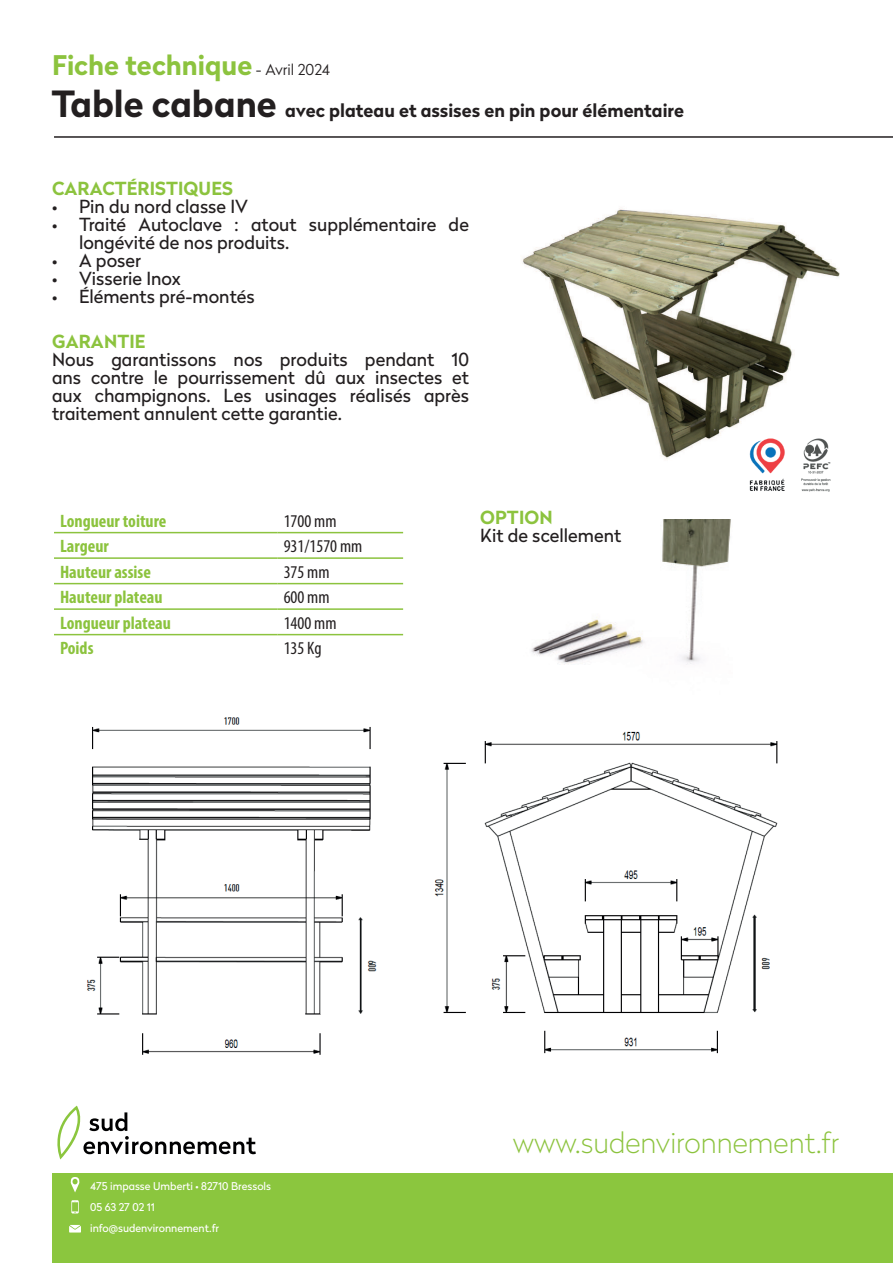
<style>
.page{position:relative;width:893px;height:1263px;background:#fff}
.page>*{position:absolute;margin:0;border:0;box-sizing:border-box;transform-origin:0 0}
.t1{font:100 28.5px "Radikal";color:#8cc33e}
.t2{font:700 27px "Radikal";color:#8cc33e}
.t3{font:18px/18px "Radikal";color:#231f20}
.t4{font:700 condensed 18px "Myriad Pro";color:#8cc33e}
.t5{font:700 18px "Radikal";color:#231f20}
.t6{font:condensed 18px "Myriad Pro";color:#231f20}
.t7{font:700 18px "Radikal";letter-spacing:.005em;color:#8cc33e}
.t8{font:10.65px/20.5px "Radikal";color:#fff}
.s1{font-weight:300;font-size:15px;color:#231f20}
.s2{font-size:36px}
</style>
<div class="page">
<div style="left:53px;top:1172px;width:840px;height:91px;background:#8bc63e"></div>
<svg style="left:57px;top:1106px;width:199px;height:53px"></svg>
<svg style="left:70px;top:1177px;width:10px;height:15px"></svg>
<svg style="left:69px;top:1225px;width:12px;height:7px"></svg>
<svg style="left:71px;top:1200px;width:8px;height:13px"></svg>
<img style="left:522px;top:208px;width:318px;height:251px">
<hr style="left:54px;top:136px;width:839px;height:2px;background:#231f20">
<img style="left:531px;top:519px;width:200px;height:146px">
<hr style="left:54px;top:532px;width:224px;height:1px;background:#8cc33e">
<hr style="left:278px;top:532px;width:125px;height:1px;background:#8cc33e">
<hr style="left:54px;top:557px;width:224px;height:2px;background:#8cc33e">
<hr style="left:278px;top:557px;width:125px;height:2px;background:#8cc33e">
<hr style="left:54px;top:583px;width:224px;height:1px;background:#8cc33e">
<hr style="left:278px;top:583px;width:125px;height:1px;background:#8cc33e">
<hr style="left:54px;top:608px;width:224px;height:2px;background:#8cc33e">
<hr style="left:278px;top:608px;width:125px;height:2px;background:#8cc33e">
<hr style="left:54px;top:634px;width:224px;height:1px;background:#8cc33e">
<hr style="left:278px;top:634px;width:125px;height:1px;background:#8cc33e">
<img style="left:743px;top:429px;width:96px;height:63px">
<img style="left:87px;top:717px;width:290px;height:338px">
<img style="left:434px;top:731px;width:344px;height:323px">
<h2 class="t2" style="left:52px;top:45px;width:280px">Fiche technique <span class="s1">- Avril 2024</span></h2>
<p class="t5" style="left:51px;top:98px;width:634px"><span class="s2">Table cabane</span> avec plateau et assises en pin pour élémentaire</p>
<p class="t7" style="left:52px;top:175px;width:182px">CARACTÉRISTIQUES</p>
<p class="t3" style="left:52px;top:197px;width:198px">• Pin du nord classe IV</p>
<p class="t3" style="left:79px;top:215px;width:391px;text-indent:-27px">• Traité Autoclave : atout supplémentaire de longévité de nos produits.</p>
<p class="t3" style="left:52px;top:251px;width:91px">• A poser</p>
<p class="t3" style="left:52px;top:269px;width:130px">• Visserie Inox</p>
<p class="t3" style="left:52px;top:287px;width:204px">• Éléments pré-montés</p>
<p class="t7" style="left:52px;top:328px;width:95px">GARANTIE</p>
<p class="t3" style="left:52px;top:350px;width:418px;text-align:justify">Nous garantissons nos produits pendant 10 ans contre le pourrissement dû aux insectes et aux champignons. Les usinages réalisés après traitement annulent cette garantie.</p>
<p class="t4" style="left:60px;top:509px;width:108px">Longueur toiture</p>
<p class="t6" style="left:284px;top:510px;width:54px">1700 mm</p>
<p class="t4" style="left:60px;top:535px;width:50px">Largeur</p>
<p class="t6" style="left:284px;top:535px;width:80px">931/1570 mm</p>
<p class="t4" style="left:60px;top:560px;width:92px">Hauteur assise</p>
<p class="t6" style="left:284px;top:561px;width:47px">375 mm</p>
<p class="t4" style="left:60px;top:586px;width:104px">Hauteur plateau</p>
<p class="t6" style="left:284px;top:586px;width:47px">600 mm</p>
<p class="t4" style="left:60px;top:611px;width:113px">Longueur plateau</p>
<p class="t6" style="left:284px;top:612px;width:54px">1400 mm</p>
<p class="t4" style="left:60px;top:637px;width:35px">Poids</p>
<p class="t6" style="left:284px;top:637px;width:39px">135 Kg</p>
<p class="t7" style="left:480px;top:504px;width:74px">OPTION</p>
<p class="t3" style="left:480px;top:526px;width:143px">Kit de scellement</p>
<p class="t8" style="left:90px;top:1175px;width:182px">475 impasse Umberti • 82710 Bressols<br>05 63 27 02 11</p>
<p class="t8" style="left:90px;top:1217px;width:130px">info@sudenvironnement.fr</p>
<h1 class="t1" style="left:513px;top:1123px;width:328px">www.sudenvironnement.fr</h1>
</div>
